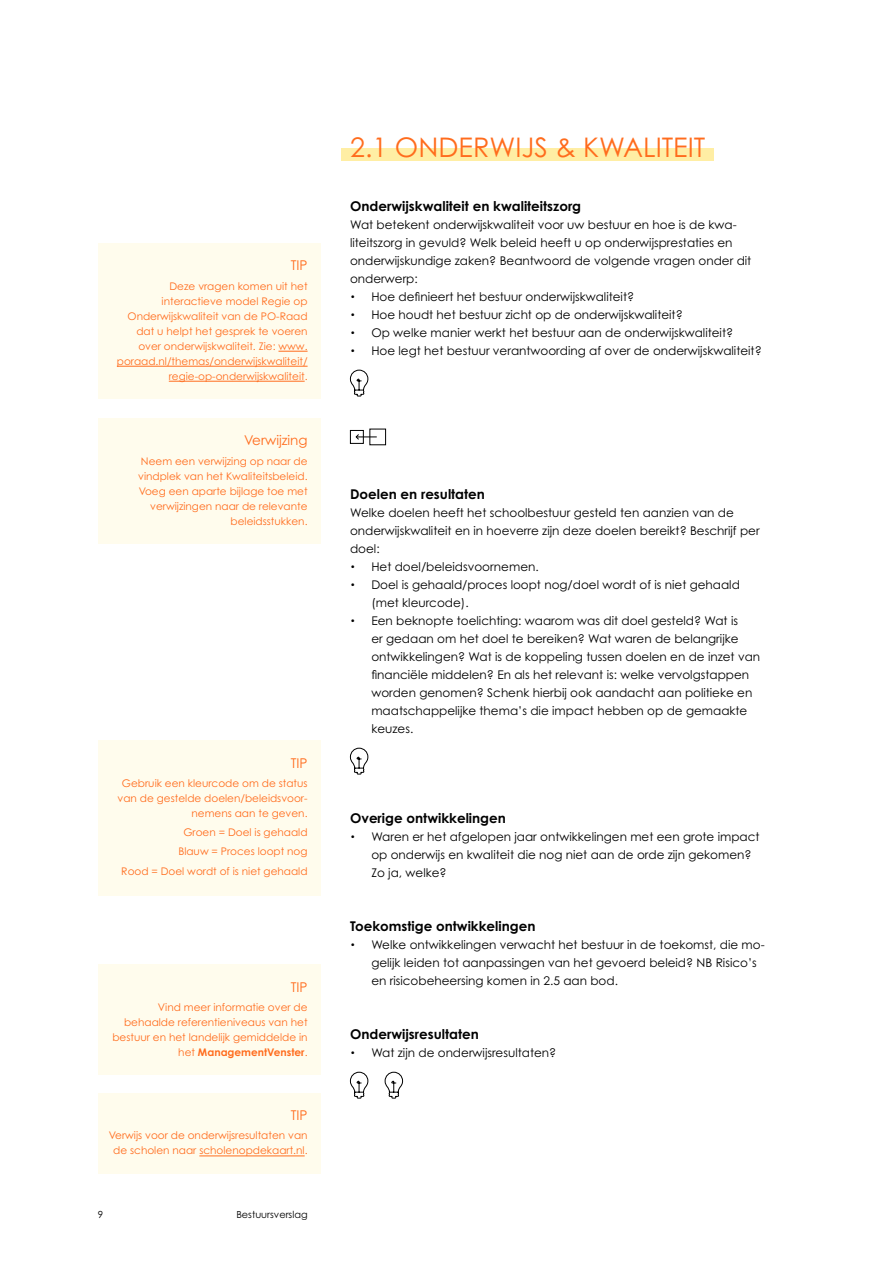
<style>
.page{position:relative;width:893px;height:1263px;background:#fff}
.page>*{position:absolute;margin:0;border:0;box-sizing:border-box;transform-origin:0 0}
.t1{font:27px "Century Gothic Pro";color:#ff6c1d}
.t2{font:700 13.5px "Century Gothic Pro";color:#000}
.t3{font:13.5px "Century Gothic Pro";color:#ff6c1d}
.t4{font:12px/18px "Century Gothic Pro";color:#000}
.t5{font:10.5px/15px "Century Gothic Pro";color:#ff6c1d;text-align:right}
.t6{font:9.75px "Century Gothic Pro";color:#000}
.s1{font-weight:700}
.s2{font-size:9px}
</style>
<div class="page">
<div style="left:342px;top:149px;width:372px;height:12px;background:#ffeea4"></div>
<svg style="left:350px;top:369px;width:18px;height:28px"></svg>
<div style="left:350px;top:430px;width:14px;height:14px;border:1px solid #000"></div>
<svg style="left:355px;top:434px;width:22px;height:6px"></svg>
<div style="left:370px;top:429px;width:16px;height:16px;border:1px solid #000"></div>
<svg style="left:350px;top:747px;width:18px;height:28px"></svg>
<svg style="left:350px;top:1071px;width:18px;height:28px"></svg>
<svg style="left:384px;top:1071px;width:19px;height:28px"></svg>
<div style="left:98px;top:418px;width:222px;height:126px;background:#fffced"></div>
<div style="left:98px;top:243px;width:222px;height:156px;background:#fffced"></div>
<hr style="left:278px;top:351px;width:30px;height:1px;background:#ff6c1d">
<hr style="left:117px;top:366px;width:191px;height:1px;background:#ff6c1d">
<hr style="left:169px;top:381px;width:136px;height:1px;background:#ff6c1d">
<div style="left:98px;top:741px;width:222px;height:155px;background:#fffced"></div>
<div style="left:98px;top:965px;width:222px;height:110px;background:#fffced"></div>
<div style="left:98px;top:1093px;width:222px;height:81px;background:#fffced"></div>
<hr style="left:199px;top:1156px;width:106px;height:1px;background:#ff6c1d">
<p class="t3" style="left:291px;top:257px;width:18px">TIP</p>
<p class="t5" style="left:117px;top:278px;width:192px">Deze vragen komen uit het interactieve model Regie op Onderwijskwaliteit van de PO-Raad dat u helpt het gesprek te voeren over onderwijskwaliteit. Zie: www. poraad.nl/themas/onderwijskwaliteit/ regie-op-onderwijskwaliteit.</p>
<p class="t3" style="left:244px;top:432px;width:65px">Verwijzing</p>
<p class="t5" style="left:138px;top:453px;width:171px">Neem een verwijzing op naar de vindplek van het Kwaliteitsbeleid.<br>Voeg een aparte bijlage toe met verwijzingen naar de relevante beleidsstukken.</p>
<p class="t3" style="left:291px;top:755px;width:18px">TIP</p>
<p class="t5" style="left:118px;top:775px;width:191px">Gebruik een kleurcode om de status van de gestelde doelen/beleidsvoor&shy;nemens aan te geven.</p>
<p class="t5" style="left:121px;top:823px;width:188px;line-height:19.2px">Groen = Doel is gehaald<br>Blauw = Proces loopt nog<br>Rood = Doel wordt of is niet gehaald</p>
<p class="t3" style="left:291px;top:978px;width:18px">TIP</p>
<p class="t5" style="left:112px;top:999px;width:197px">Vind meer informatie over de behaalde referentieniveaus van het bestuur en het landelijk gemiddelde in het <span class="s1">ManagementVenster</span>.</p>
<p class="t3" style="left:291px;top:1107px;width:18px">TIP</p>
<p class="t5" style="left:109px;top:1128px;width:200px;text-align:center">Verwijs voor de onderwijsresultaten van de scholen naar scholenopdekaart.nl.</p>
<p class="t6" style="left:98px;top:1208px;width:7px">9</p>
<p class="t6" style="left:236px;top:1208px;width:73px">Bestuursverslag</p>
<h1 class="t1" style="left:350px;top:131px;width:357px">2.1 ONDERWIJS &amp; KWALITEIT</h1>
<p class="t2" style="left:350px;top:198px;width:233px">Onderwijskwaliteit en kwaliteitszorg</p>
<p class="t4" style="left:350px;top:216px;width:403px">Wat betekent onderwijskwaliteit voor uw bestuur en hoe is de kwa&shy;liteitszorg in gevuld? Welk beleid heeft u op onderwijsprestaties en onderwijskundige zaken? Beantwoord de volgende vragen onder dit onderwerp:</p>
<p class="t4" style="left:350px;top:288px;width:286px"><span class="s2">•</span> Hoe definieert het bestuur onderwijskwaliteit?</p>
<p class="t4" style="left:350px;top:306px;width:334px"><span class="s2">•</span> Hoe houdt het bestuur zicht op de onderwijskwaliteit?</p>
<p class="t4" style="left:350px;top:324px;width:385px"><span class="s2">•</span> Op welke manier werkt het bestuur aan de onderwijskwaliteit?</p>
<p class="t4" style="left:350px;top:342px;width:413px"><span class="s2">•</span> Hoe legt het bestuur verantwoording af over de onderwijskwaliteit?</p>
<p class="t2" style="left:350px;top:486px;width:136px">Doelen en resultaten</p>
<p class="t4" style="left:350px;top:504px;width:411px">Welke doelen heeft het schoolbestuur gesteld ten aanzien van de onderwijskwaliteit en in hoeverre zijn deze doelen bereikt? Beschrijf per doel:</p>
<p class="t4" style="left:350px;top:558px;width:190px"><span class="s2">•</span> Het doel/beleidsvoornemen.</p>
<p class="t4" style="left:371px;top:576px;width:370px;text-indent:-21px"><span class="s2">•</span> Doel is gehaald/proces loopt nog/doel wordt of is niet gehaald (met kleurcode).</p>
<p class="t4" style="left:371px;top:612px;width:390px;text-indent:-21px"><span class="s2">•</span> Een beknopte toelichting: waarom was dit doel gesteld? Wat is<br>er gedaan om het doel te bereiken? Wat waren de belangrijke ontwikkelingen? Wat is de koppeling tussen doelen en de inzet van financiële middelen? En als het relevant is: welke vervolgstappen worden genomen? Schenk hierbij ook aandacht aan politieke en maatschappelijke thema’s die impact hebben op de gemaakte keuzes.</p>
<p class="t2" style="left:350px;top:810px;width:157px">Overige ontwikkelingen</p>
<p class="t4" style="left:371px;top:828px;width:390px;text-indent:-21px"><span class="s2">•</span> Waren er het afgelopen jaar ontwikkelingen met een grote impact op onderwijs en kwaliteit die nog niet aan de orde zijn gekomen?<br>Zo ja, welke?</p>
<p class="t2" style="left:350px;top:918px;width:187px">Toekomstige ontwikkelingen</p>
<p class="t4" style="left:371px;top:936px;width:395px;text-indent:-21px"><span class="s2">•</span> Welke ontwikkelingen verwacht het bestuur in de toekomst, die mo&shy;gelijk leiden tot aanpassingen van het gevoerd beleid? NB Risico’s en risicobeheersing komen in 2.5 aan bod.</p>
<p class="t2" style="left:350px;top:1026px;width:130px">Onderwijsresultaten</p>
<p class="t4" style="left:350px;top:1044px;width:208px"><span class="s2">•</span> Wat zijn de onderwijsresultaten?</p>
</div>
